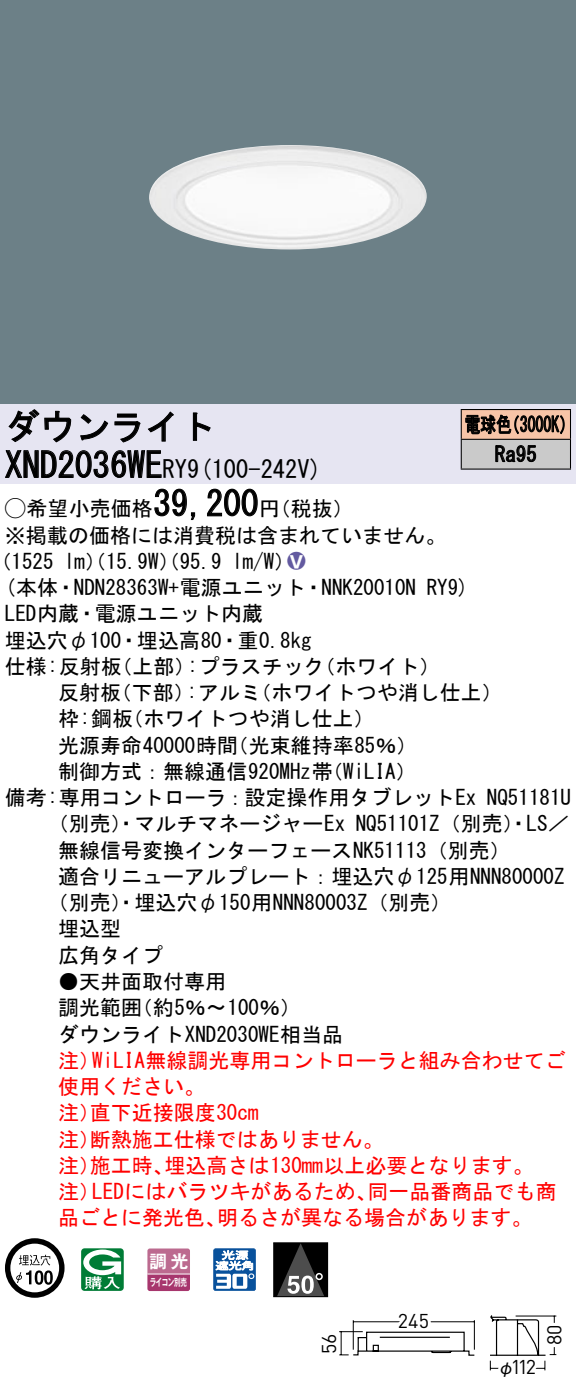
<style>
.page{position:relative;width:576px;height:1393px;background:#fff}
.page>*{position:absolute;margin:0;border:0;box-sizing:border-box;transform-origin:0 0}
.t1{font:35px "MS Gothic";color:#000}
.t2{font:24.5px "MS Gothic";color:#000}
.t3{font:21px/26.2px "MS Gothic";color:#000}
.t4{font:21px/26.2px "MS Gothic";color:#f00}
.t5{font:21px/29.8px "MS Gothic";color:#000;scale:.75 1}
.t6{font:21px "Ford Classification 1";color:#635aa0}
.t7{font:19.95px "DINOT";letter-spacing:-.03em;color:#000}
.t8{font:17.5px "Gothic MB101 Pro De Bold 90 pv RKSJ H";color:#fff}
.t9{font:17.5px "Gothic BBB Pro Medium 90 pv RKSJ H";color:#000}
.t10{font:10.15px "Gothic MB101 Pro De Bold 90 pv RKSJ H";letter-spacing:-.05em;color:#fff;scale:.65 1}
.s1{font-size:24.5px}
.s2{font-family:"Ford Classification 1"}
.s3{color:#fff}
</style>
<div class="page">
<div style="left:0;top:0;width:575px;height:404px;background:#6c8087"></div>
<img style="left:149px;top:145px;width:278px;height:104px">
<div style="left:0;top:404px;width:575px;height:79px;background:#e6e5f2"></div>
<svg style="left:8px;top:409px;width:64px;height:34px"></svg>
<svg style="left:80px;top:413px;width:60px;height:30px"></svg>
<svg style="left:148px;top:411px;width:25px;height:31px"></svg>
<svg style="left:192px;top:412px;width:19px;height:29px"></svg>
<svg style="left:5px;top:450px;width:157px;height:28px"></svg>
<svg style="left:154px;top:488px;width:42px;height:32px"></svg>
<svg style="left:207px;top:488px;width:51px;height:29px"></svg>
<svg style="left:5px;top:1238px;width:59px;height:59px"></svg>
<svg style="left:44px;top:1270px;width:9px;height:14px"></svg>
<svg style="left:81px;top:1248px;width:43px;height:42px"></svg>
<svg style="left:147px;top:1248px;width:43px;height:43px;background:#b65b86"></svg>
<hr style="left:147px;top:1273px;width:43px;height:1px;background:#fff">
<svg style="left:213px;top:1248px;width:43px;height:42px"></svg>
<div style="left:273px;top:1242px;width:54px;height:54px;background:#000"></div>
<svg style="left:277px;top:1244px;width:47px;height:51px"></svg>
<div style="left:273px;top:1242px;width:55px;height:55px;border:1px solid #000"></div>
<div style="left:461px;top:409px;width:109px;height:30px;background:#f7c4a7"></div>
<div style="left:461px;top:439px;width:109px;height:30px;background:#cacaca"></div>
<hr style="left:460px;top:409px;width:110px;height:1px;background:#000">
<hr style="left:569px;top:410px;width:2px;height:29px;background:#000">
<hr style="left:460px;top:439px;width:110px;height:1px;background:#000">
<hr style="left:569px;top:440px;width:2px;height:28px;background:#000">
<hr style="left:460px;top:468px;width:110px;height:2px;background:#000">
<svg style="left:460px;top:410px;width:104px;height:58px"></svg>
<svg style="left:489px;top:1315px;width:68px;height:56px"></svg>
<svg style="left:339px;top:1320px;width:136px;height:36px"></svg>
<h1 class="t1" style="left:5px;top:409px;width:212px">ダウンライト</h1>
<p class="t2" style="left:187px;top:456px;width:136px">(9 100-242 (V</p>
<h1 class="t1" style="left:5px;top:447px;width:184px">XND2036WE<span class="s1">RY</span></h1>
<h1 class="t1" style="left:153px;top:486px;width:106px">39,200</h1>
<p class="t3" style="left:5px;top:495px;width:442px"><span class="s2">A</span>希望小売価格<br>※掲載の価格には消費税は含まれていません。</p>
<p class="t6" style="left:287px;top:550px;width:19px">2<span class="s3">8</span></p>
<p class="t3" style="left:259px;top:495px;width:96px">（円税抜(</p>
<p class="t3" style="left:232px;top:548px;width:64px">l m (W/</p>
<p class="t3" style="left:-9px;top:548px;width:65px">（1525</p>
<p class="t3" style="left:64px;top:548px;width:159px">lm）（15.9 ）（W 95.9</p>
<p class="t5" style="left:494px;top:409px;width:57px;text-indent:-30px">電球色<br>Ra95</p>
<p class="t5" style="left:504px;top:409px;width:96px">（3000 (K</p>
<p class="t3" style="left:5px;top:574px;width:412px">(本体・NDN28363 +W 電源ユニット・NNK20010N</p>
<p class="t3" style="left:5px;top:600px;width:259px">LED内蔵・電源ユニット内蔵</p>
<p class="t3" style="left:5px;top:627px;width:308px">埋込穴φ100・埋込高80・重0.8kg</p>
<p class="t3" style="left:314px;top:653px;width:127px">（ホワイト(</p>
<p class="t3" style="left:426px;top:574px;width:44px">RY (9</p>
<p class="t3" style="left:187px;top:653px;width:139px">:プラスチック</p>
<p class="t3" style="left:5px;top:653px;width:118px">仕様:反射板</p>
<p class="t3" style="left:111px;top:653px;width:85px">（上部）</p>
<p class="t3" style="left:58px;top:679px;width:64px">反射板</p>
<p class="t3" style="left:111px;top:679px;width:85px">（下部）</p>
<p class="t3" style="left:187px;top:679px;width:76px">:アルミ</p>
<p class="t3" style="left:250px;top:679px;width:253px">（ホワイトつや消し仕上(</p>
<p class="t3" style="left:58px;top:705px;width:76px">枠:鋼板</p>
<p class="t3" style="left:122px;top:705px;width:253px">（ホワイトつや消し仕上(</p>
<p class="t3" style="left:58px;top:732px;width:181px">光源寿命40000時間</p>
<p class="t3" style="left:227px;top:732px;width:191px">（光束維持率85％(</p>
<p class="t3" style="left:58px;top:758px;width:276px">制御方式：無線通信920MHz帯</p>
<p class="t3" style="left:322px;top:758px;width:96px">（WiLIA(</p>
<p class="t3" style="left:355px;top:784px;width:215px;text-indent:-350px">備考:専用コントローラ：設定操作用タブレットEx<br>NQ51101 （Z 別売）・LS／</p>
<p class="t3" style="left:486px;top:784px;width:85px">NQ51181U</p>
<p class="t3" style="left:48px;top:810px;width:299px">（別売）・マルチマネージャーEx</p>
<p class="t3" style="left:58px;top:837px;width:454px">無線信号変換インターフェースNK51113（別売(</p>
<p class="t3" style="left:58px;top:863px;width:507px">適合リニューアルプレート：埋込穴φ125用NNN80000Z</p>
<p class="t3" style="left:48px;top:889px;width:405px">（別売）・埋込穴φ150用NNN80003 （Z 別売(</p>
<p class="t3" style="left:58px;top:915px;width:64px">埋込型</p>
<p class="t3" style="left:58px;top:942px;width:106px">広角タイプ</p>
<p class="t3" style="left:132px;top:968px;width:171px;text-indent:-73px">●天井面取付専用<br>（約5％〜100％(</p>
<p class="t3" style="left:58px;top:994px;width:286px">調光範囲<br>ダウンライトXND2030WE相当品</p>
<p class="t4" style="left:92px;top:1047px;width:475px">WiLIA無線調光専用コントローラと組み合わせてご</p>
<p class="t4" style="left:58px;top:1047px;width:43px">注）</p>
<p class="t4" style="left:58px;top:1073px;width:148px">使用ください。</p>
<p class="t4" style="left:90px;top:1099px;width:170px">直下近接限度30cm</p>
<p class="t4" style="left:90px;top:1099px;width:295px;text-indent:-32px">注）<br>断熱施工仕様ではありません。</p>
<p class="t4" style="left:58px;top:1125px;width:43px">注）</p>
<p class="t4" style="left:164px;top:1152px;width:370px">埋込高さは130mm以上必要となります。</p>
<p class="t4" style="left:90px;top:1152px;width:85px">施工時、</p>
<p class="t4" style="left:58px;top:1152px;width:43px">注）</p>
<p class="t4" style="left:92px;top:1178px;width:286px">LEDにはバラツキがあるため、</p>
<p class="t4" style="left:367px;top:1178px;width:190px">同一品番商品でも商</p>
<p class="t4" style="left:58px;top:1178px;width:43px">注）</p>
<p class="t4" style="left:58px;top:1204px;width:169px">品ごとに発光色、</p>
<p class="t4" style="left:217px;top:1204px;width:317px">明るさが異なる場合があります。</p>
<p class="t8" style="left:149px;top:1246px;width:41px">調光</p>
<p class="t10" style="left:150px;top:1274px;width:59px">ライコン別売</p>
<p class="t7" style="left:315px;top:1353px;width:22px;rotate:-90deg">56</p>
<p class="t7" style="left:398px;top:1307px;width:33px">245</p>
<p class="t7" style="left:510px;top:1353px;width:27px">112</p>
<p class="t9" style="left:497px;top:1352px;width:19px">φ</p>
<p class="t7" style="left:540px;top:1345px;width:22px;rotate:-90deg">80</p>
</div>
